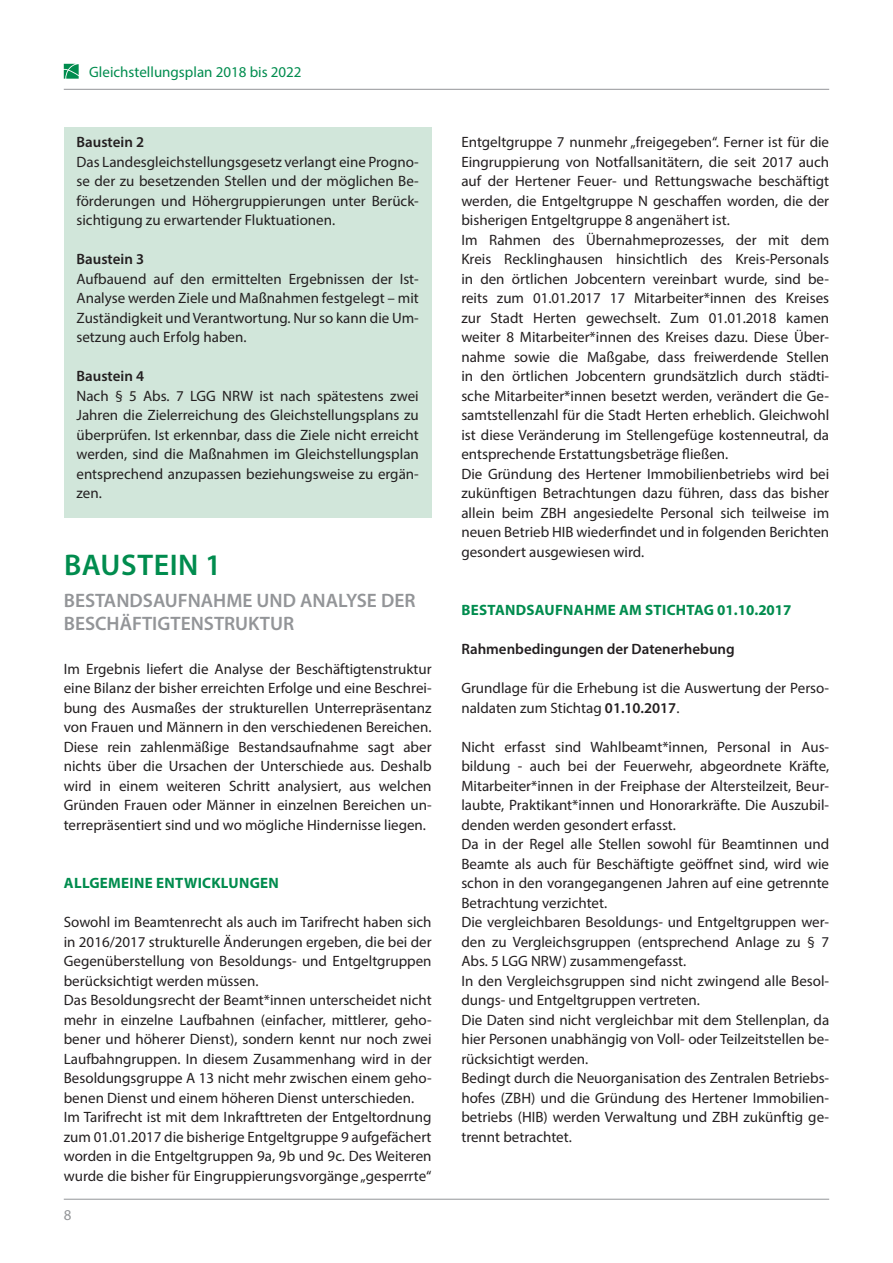
<style>
.page{position:relative;width:893px;height:1263px;background:#fff}
.page>*{position:absolute;margin:0;border:0;box-sizing:border-box;transform-origin:0 0}
.Headline_Innenseite{font:600 30px "Myriad Pro";letter-spacing:.02em;color:#008c4e}
.Subline_Innenseite{font:600 19.5px/23.4px "Myriad Pro";color:#939598}
.Fließtext{font:15px/19.5px "Myriad Pro";color:#231f20;text-align:justify}
.Fließtext-2{font:600 15px "Myriad Pro";color:#231f20}
.Fließtext-3{font:700 15px "Myriad Pro";letter-spacing:.02em;color:#008c4e}
.t1{font:15px "Myriad Pro";color:#008c4e}
.Zwischenüberschrift{font:700 15px "Myriad Pro";letter-spacing:.02em;color:#008c4e}
.t2{font:15px "Myriad Pro";color:#939598}
.s1{font-weight:600}
</style>
<div class="page">
<hr style="left:64px;top:89px;width:765px;height:1px;background:#939598">
<svg style="left:64px;top:64px;width:15px;height:15px"></svg>
<hr style="left:64px;top:1199px;width:765px;height:1px;background:#939598">
<div style="left:64px;top:128px;width:368px;height:390px;background:#d1e6da"></div>
<p class="t1" style="left:89px;top:63px;width:214px">Gleichstellungsplan 2018 bis 2022</p>
<p class="Fließtext-2" style="left:77px;top:132px;width:69px">Baustein 2</p>
<p class="Fließtext" style="left:77px;top:152px;width:344px">Das Landesgleichstellungsgesetz verlangt eine Progno&shy;se der zu besetzenden Stellen und der möglichen Be&shy;förderungen und Höhergruppierungen unter Berück&shy;sichtigung zu erwartender Fluktuationen.</p>
<p class="Fließtext-2" style="left:77px;top:249px;width:69px">Baustein 3</p>
<p class="Fließtext" style="left:77px;top:269px;width:344px">Aufbauend auf den ermittelten Ergebnissen der Ist-Analyse werden Ziele und Maßnahmen festgelegt – mit Zuständigkeit und Verantwortung. Nur so kann die Um&shy;setzung auch Erfolg haben.</p>
<p class="Fließtext-2" style="left:77px;top:366px;width:69px">Baustein 4</p>
<p class="Fließtext" style="left:77px;top:386px;width:344px">Nach § 5 Abs. 7 LGG NRW ist nach spätestens zwei Jahren die Zielerreichung des Gleichstellungsplans zu überprüfen. Ist erkennbar, dass die Ziele nicht erreicht werden, sind die Maßnahmen im Gleichstellungsplan entsprechend anzupassen beziehungsweise zu ergän&shy;zen.</p>
<p class="Headline_Innenseite" style="left:64px;top:546px;width:159px">BAUSTEIN 1</p>
<p class="Subline_Innenseite" style="left:64px;top:588px;width:353px">BESTANDSAUFNAHME UND ANALYSE DER<br>BESCHÄFTIGTENSTRUKTUR</p>
<p class="Fließtext" style="left:64px;top:659px;width:369px">Im Ergebnis liefert die Analyse der Beschäftigtenstruktur eine Bilanz der bisher erreichten Erfolge und eine Beschrei&shy;bung des Ausmaßes der strukturellen Unterrepräsentanz von Frauen und Männern in den verschiedenen Bereichen.<br>Diese rein zahlenmäßige Bestandsaufnahme sagt aber nichts über die Ursachen der Unterschiede aus. Deshalb wird in einem weiteren Schritt analysiert, aus welchen Gründen Frauen oder Männer in einzelnen Bereichen un&shy;terrepräsentiert sind und wo mögliche Hindernisse liegen.</p>
<p class="Zwischenüberschrift" style="left:64px;top:873px;width:216px">ALLGEMEINE ENTWICKLUNGEN</p>
<p class="Fließtext" style="left:64px;top:912px;width:369px">Sowohl im Beamtenrecht als auch im Tarifrecht haben sich in 2016/2017 strukturelle Änderungen ergeben, die bei der Gegenüberstellung von Besoldungs- und Entgeltgruppen berücksichtigt werden müssen.</p>
<p class="Fließtext" style="left:64px;top:990px;width:369px">Das Besoldungsrecht der Beamt*innen unterscheidet nicht mehr in einzelne Laufbahnen (einfacher, mittlerer, geho&shy;bener und höherer Dienst), sondern kennt nur noch zwei Laufbahngruppen. In diesem Zusammenhang wird in der Besoldungsgruppe A 13 nicht mehr zwischen einem geho&shy;benen Dienst und einem höheren Dienst unterschieden.</p>
<p class="Fließtext" style="left:64px;top:1107px;width:369px">Im Tarifrecht ist mit dem Inkrafttreten der Entgeltordnung zum 01.01.2017 die bisherige Entgeltgruppe 9 aufgefächert worden in die Entgeltgruppen 9a, 9b und 9c. Des Weiteren wurde die bisher für Eingruppierungsvorgänge „gesperrte“</p>
<p class="t2" style="left:64px;top:1206px;width:9px">8</p>
<p class="Fließtext" style="left:461px;top:132px;width:369px">Entgeltgruppe 7 nunmehr „freigegeben“. Ferner ist für die Eingruppierung von Notfallsanitätern, die seit 2017 auch auf der Hertener Feuer- und Rettungswache beschäftigt werden, die Entgeltgruppe N geschaffen worden, die der bisherigen Entgeltgruppe 8 angenähert ist.</p>
<p class="Fließtext" style="left:461px;top:230px;width:369px">Im Rahmen des Übernahmeprozesses, der mit dem Kreis Recklinghausen hinsichtlich des Kreis-Personals in den örtlichen Jobcentern vereinbart wurde, sind be&shy;reits zum 01.01.2017 17 Mitarbeiter*innen des Kreises zur Stadt Herten gewechselt. Zum 01.01.2018 kamen weiter 8 Mitarbeiter*innen des Kreises dazu. Diese Über&shy;nahme sowie die Maßgabe, dass freiwerdende Stellen in den örtlichen Jobcentern grundsätzlich durch städti&shy;sche Mitarbeiter*innen besetzt werden, verändert die Ge&shy;samtstellenzahl für die Stadt Herten erheblich. Gleichwohl ist diese Veränderung im Stellengefüge kostenneutral, da entsprechende Erstattungsbeträge fließen.</p>
<p class="Fließtext" style="left:461px;top:464px;width:369px">Die Gründung des Hertener Immobilienbetriebs wird bei zukünftigen Betrachtungen dazu führen, dass das bisher allein beim ZBH angesiedelte Personal sich teilweise im neuen Betrieb HIB wiederfindet und in folgenden Berichten gesondert ausgewiesen wird.</p>
<p class="Fließtext-3" style="left:461px;top:600px;width:332px">BESTANDSAUFNAHME AM STICHTAG 01.10.2017</p>
<p class="Fließtext-2" style="left:461px;top:640px;width:275px">Rahmenbedingungen der Datenerhebung</p>
<p class="Fließtext" style="left:461px;top:678px;width:369px">Grundlage für die Erhebung ist die Auswertung der Perso&shy;naldaten zum Stichtag <span class="s1">01.10.2017</span>.</p>
<p class="Fließtext" style="left:461px;top:737px;width:369px">Nicht erfasst sind Wahlbeamt*innen, Personal in Aus&shy;bildung - auch bei der Feuerwehr, abgeordnete Kräfte, Mitarbeiter*innen in der Freiphase der Altersteilzeit, Beur&shy;laubte, Praktikant*innen und Honorarkräfte. Die Auszubil&shy;denden werden gesondert erfasst.</p>
<p class="Fließtext" style="left:461px;top:834px;width:369px">Da in der Regel alle Stellen sowohl für Beamtinnen und Beamte als auch für Beschäftigte geöffnet sind, wird wie schon in den vorangegangenen Jahren auf eine getrennte Betrachtung verzichtet.</p>
<p class="Fließtext" style="left:461px;top:912px;width:369px">Die vergleichbaren Besoldungs- und Entgeltgruppen wer&shy;den zu Vergleichsgruppen (entsprechend Anlage zu § 7<br>Abs. 5 LGG NRW) zusammengefasst.</p>
<p class="Fließtext" style="left:461px;top:971px;width:369px">In den Vergleichsgruppen sind nicht zwingend alle Besol&shy;dungs- und Entgeltgruppen vertreten.</p>
<p class="Fließtext" style="left:461px;top:1010px;width:369px">Die Daten sind nicht vergleichbar mit dem Stellenplan, da hier Personen unabhängig von Voll- oder Teilzeitstellen be&shy;rücksichtigt werden.</p>
<p class="Fließtext" style="left:461px;top:1068px;width:369px">Bedingt durch die Neuorganisation des Zentralen Betriebs&shy;hofes (ZBH) und die Gründung des Hertener Immobilien&shy;betriebs (HIB) werden Verwaltung und ZBH zukünftig ge&shy;trennt betrachtet.</p>
</div>
